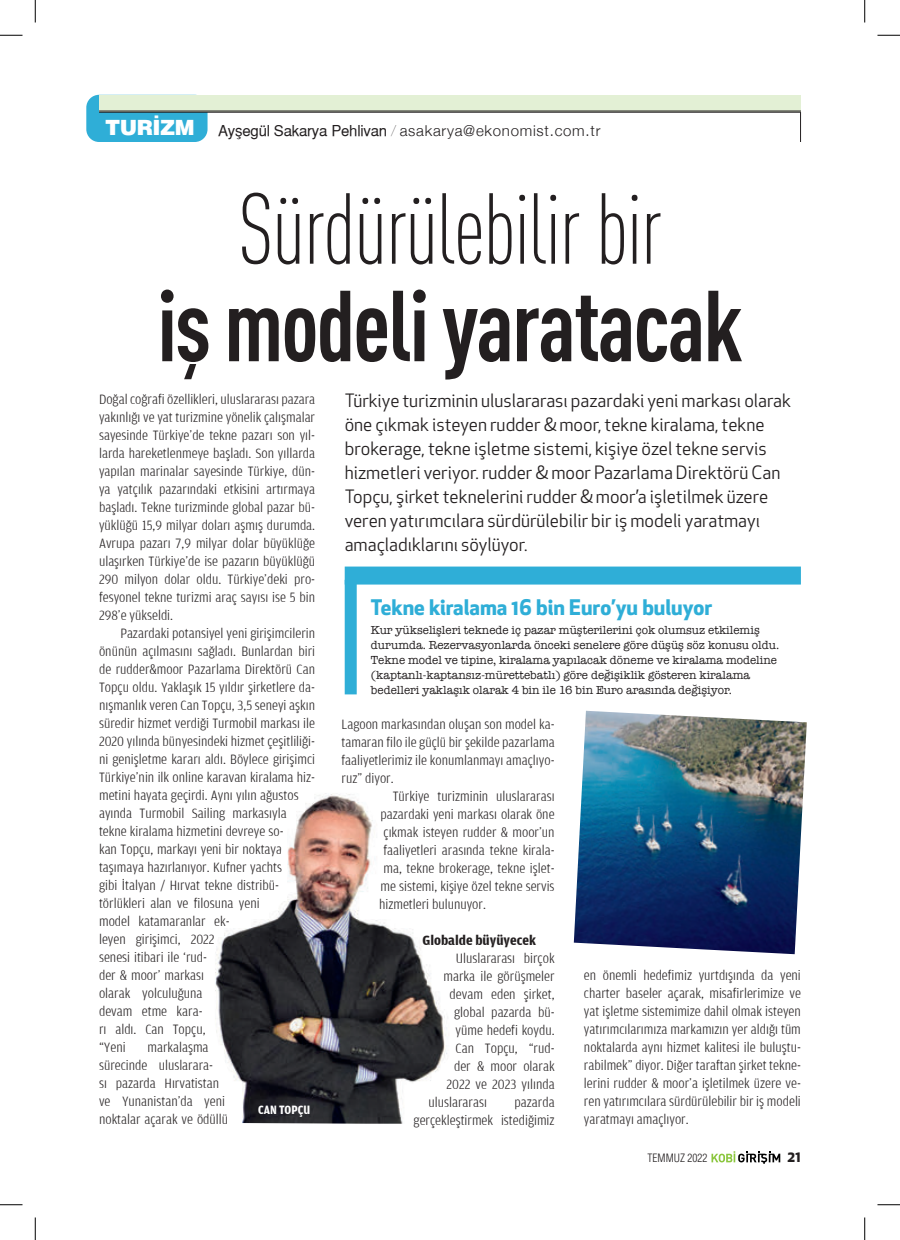
<style>
.page{position:relative;width:900px;height:1240px;background:#fff}
.page>*{position:absolute;margin:0;border:0;box-sizing:border-box;transform-origin:0 0}
.t1{font:99px/97.5px "DIN Cond Light Alternate";letter-spacing:-.02em;color:#231f20;text-align:center;scale:.95 1}
.t2{font:700 21px "Apex New";color:#2faed7}
.t3{font:900 21px "Helveticam";letter-spacing:-.025em;color:#fff}
.t4{font:18px/24px "Apex New";color:#231f20}
.t5{font:300 15px "Helvetica Neue";letter-spacing:.05em;color:#231f20}
.t6{font:700 15px "Apex New";color:#231f20}
.t7{font:300 condensed 14.25px/18px "Amplitude Aubi 3";color:#231f20;text-align:justify;scale:1.1 1}
.t8{font:700 condensed 14.25px "Amplitude Aubi 3";color:#231f20;scale:1.1 1}
.t9{font:700 condensed 12.75px "Amplitude Aubi 3";color:#fff}
.t10{font:12px/15px "American Typewriter";color:#231f20}
.t11{font:300 11.25px "Helveticam Cond";color:#231f20}
.s1{font-family:"Helvetica Roman Y";font-weight:400}
.s2{font-weight:200}
.s3{font-family:"DIN Cond Bold Alternate"}
</style>
<div class="page">
<div style="left:86px;top:95px;width:121px;height:47px;background:#2faed7;border-radius:13px"></div>
<svg style="left:711px;top:1151px;width:69px;height:13px"></svg>
<div style="left:99px;top:95px;width:702px;height:16px;background:#e3f0d5"></div>
<hr style="left:99px;top:111px;width:702px;height:1px;background:#231f20">
<hr style="left:99px;top:112px;width:702px;height:1px;background:#231f20">
<hr style="left:800px;top:112px;width:1px;height:30px;background:#231f20">
<div style="left:345px;top:566px;width:456px;height:18px;background:#2faed7"></div>
<div style="left:345px;top:580px;width:12px;height:114px;background:#2faed7"></div>
<img style="left:574px;top:711px;width:233px;height:243px">
<img style="left:215px;top:793px;width:233px;height:331px">
<svg style="left:0;top:35px;width:22px;height:1px"></svg>
<svg style="left:877px;top:35px;width:23px;height:1px"></svg>
<svg style="left:0;top:1204px;width:22px;height:1px"></svg>
<svg style="left:877px;top:1204px;width:23px;height:1px"></svg>
<svg style="left:35px;top:0;width:1px;height:22px"></svg>
<svg style="left:35px;top:1217px;width:1px;height:23px"></svg>
<svg style="left:864px;top:0;width:1px;height:22px"></svg>
<svg style="left:864px;top:1217px;width:1px;height:23px"></svg>
<p class="t3" style="left:105px;top:114px;width:91px">TURİZM</p>
<p class="t5" style="left:218px;top:118px;width:384px"><span class="s1">Ayşegül Sakarya Pehlivan</span> <span class="s2">/</span> asakarya@ekonomist.com.tr</p>
<p class="t1" style="left:157px;top:180px;width:617px">Sürdürülebilir bir<br><span class="s3">iş modeli yaratacak</span></p>
<p class="t7" style="left:99px;top:390px;width:198px">Doğal coğrafi özellikleri, uluslararası pazara yakınlığı ve yat turizmine yönelik çalışmalar sayesinde Türkiye’de tekne pazarı son yıl&shy;larda hareketlenmeye başladı. Son yıllarda yapılan marinalar sayesinde Türkiye, dün&shy;ya yatçılık pazarındaki etkisini artırmaya başladı. Tekne turizminde global pazar bü&shy;yüklüğü 15,9 milyar doları aşmış durumda.<br>Avrupa pazarı 7,9 milyar dolar büyüklüğe ulaşırken Türkiye’de ise pazarın büyüklüğü 290 milyon dolar oldu. Türkiye’deki pro&shy;fesyonel tekne turizmi araç sayısı ise 5 bin 298’e yükseldi.</p>
<p class="t7" style="left:99px;top:624px;width:198px;text-align:left;text-indent:21px">Pazardaki potansiyel yeni girişimcilerin önünün açılmasını sağladı. Bunlardan biri de rudder&amp;moor Pazarlama Direktörü Can Topçu oldu. Yaklaşık 15 yıldır şirketlere da&shy;nışmanlık veren Can Topçu, 3,5 seneyi aşkın süredir hizmet verdiği Turmobil markası ile 2020 yılında bünyesindeki hizmet çeşitliliği&shy;ni genişletme kararı aldı. Böylece girişimci Türkiye’nin ilk online karavan kiralama hiz&shy;metini hayata geçirdi. Aynı yılın ağustos ayında Turmobil Sailing markasıyla tekne kiralama hizmetini devreye so-<br>kan Topçu, markayı yeni bir noktaya taşımaya hazırlanıyor. Kufner yachts<br>gibi İtalyan / Hırvat tekne distribü&shy;törlükleri alan ve filosuna yeni<br>model katamaranlar ek-<br>leyen girişimci, 2022<br>senesi itibari ile ‘rud-<br>der &amp; moor’ markası<br>olarak yolculuğuna<br>devam etme kara-<br>rı aldı. Can Topçu,<br>“Yeni</p>
<p class="t7" style="left:99px;top:1038px;width:119px;text-align:left;text-indent:48px">markalaşma sürecinde uluslarara-<br>sı pazarda Hırvatistan ve Yunanistan’da yeni noktalar açarak ve ödüllü</p>
<p class="t9" style="left:258px;top:1103px;width:53px">CAN TOPÇU</p>
<p class="t4" style="left:345px;top:388px;width:448px">Türkiye turizminin uluslararası pazardaki yeni markası olarak öne çıkmak isteyen rudder &amp; moor, tekne kiralama, tekne brokerage, tekne işletme sistemi, kişiye özel tekne servis hizmetleri veriyor. rudder &amp; moor Pazarlama Direktörü Can Topçu, şirket teknelerini rudder &amp; moor’a işletilmek üzere veren yatırımcılara sürdürülebilir bir iş modeli yaratmayı amaçladıklarını söylüyor.</p>
<p class="t2" style="left:371px;top:592px;width:343px">Tekne kiralama 16 bin Euro’yu buluyor</p>
<p class="t10" style="left:371px;top:622px;width:410px">Kur yükselişleri teknede iç pazar müşterilerini çok olumsuz etkilemiş durumda. Rezervasyonlarda önceki senelere göre düşüş söz konusu oldu.<br>Tekne model ve tipine, kiralama yapılacak döneme ve kiralama modeline (kaptanlı-kaptansız-mürettebatlı) göre değişiklik gösteren kiralama bedelleri yaklaşık olarak 4 bin ile 16 bin Euro arasında değişiyor.</p>
<p class="t7" style="left:341px;top:715px;width:195px">Lagoon markasından oluşan son model ka&shy;tamaran filo ile güçlü bir şekilde pazarlama faaliyetlerimiz ile konumlanmayı amaçlıyo&shy;ruz” diyor.</p>
<p class="t7" style="left:393px;top:787px;width:149px">Türkiye turizminin uluslararası</p>
<p class="t7" style="left:380px;top:805px;width:160px">pazardaki yeni markası olarak öne</p>
<p class="t7" style="left:383px;top:823px;width:157px">çıkmak isteyen rudder &amp; moor’un</p>
<p class="t7" style="left:383px;top:841px;width:157px">faaliyetleri arasında tekne kirala-</p>
<p class="t7" style="left:383px;top:859px;width:157px">ma, tekne brokerage, tekne işlet-</p>
<p class="t7" style="left:380px;top:877px;width:160px">me sistemi, kişiye özel tekne servis</p>
<p class="t7" style="left:379px;top:895px;width:99px">hizmetleri bulunuyor.</p>
<p class="t8" style="left:422px;top:932px;width:105px">Globalde büyüyecek</p>
<p class="t7" style="left:456px;top:949px;width:91px">Uluslararası birçok</p>
<p class="t7" style="left:443px;top:967px;width:102px">marka ile görüşmeler</p>
<p class="t7" style="left:449px;top:985px;width:97px">devam eden şirket,</p>
<p class="t7" style="left:454px;top:1003px;width:93px">global pazarda bü-</p>
<p class="t7" style="left:455px;top:1021px;width:92px">yüme hedefi koydu.</p>
<p class="t7" style="left:455px;top:1039px;width:92px">Can Topçu, “rud-</p>
<p class="t7" style="left:454px;top:1057px;width:93px">der &amp; moor olarak</p>
<p class="t7" style="left:446px;top:1075px;width:100px">2022 ve 2023 yılında</p>
<p class="t7" style="left:428px;top:1093px;width:55px">uluslararası</p>
<p class="t7" style="left:413px;top:1093px;width:130px;text-align:right">pazarda<br>gerçekleştirmek istediğimiz</p>
<p class="t7" style="left:584px;top:966px;width:199px">en önemli hedefimiz yurtdışında da yeni charter baseler açarak, misafirlerimize ve yat işletme sistemimize dahil olmak isteyen yatırımcılarımıza markamızın yer aldığı tüm noktalarda aynı hizmet kalitesi ile buluştu&shy;rabilmek” diyor. Diğer taraftan şirket tekne&shy;lerini rudder &amp; moor’a işletilmek üzere ve&shy;ren yatırımcılara sürdürülebilir bir iş modeli yaratmayı amaçlıyor.</p>
<p class="t11" style="left:647px;top:1152px;width:61px">TEMMUZ 2022</p>
<p class="t6" style="left:787px;top:1146px;width:15px">21</p>
</div>
